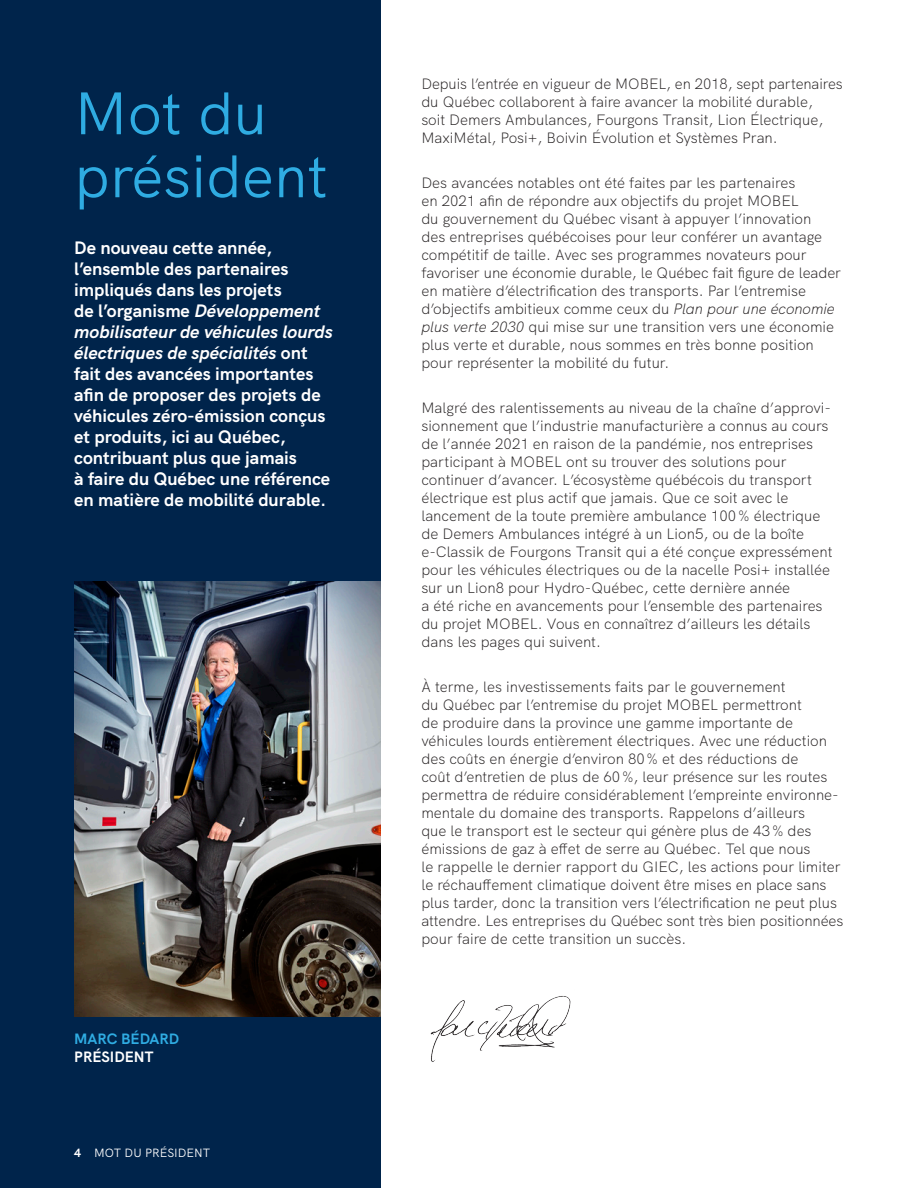
<style>
.page{position:relative;width:918px;height:1188px;background:#fff}
.page>*{position:absolute;margin:0;border:0;box-sizing:border-box;transform-origin:0 0}
.Titre_gros{font:60px/63px "HK Grotesk";color:#2face2}
.Texte_noir{font:700 18px/21px "HK Grotesk";color:#fff}
.Texte_noir-2{font:300 15px/18px "HK Grotesk";color:#231f20}
.Sous-titre_bleu{font:700 15px/18px "HK Grotesk";color:#2face2}
.Sous-titre_bleu-2{font:12px "HK Grotesk";color:#fff}
.s1{font-style:italic}
.s2{color:#fff}
.s3{font-weight:700}
</style>
<div class="page">
<div style="left:0;top:0;width:381px;height:1188px;background:#00244b"></div>
<img style="left:430px;top:996px;width:141px;height:66px">
<img style="left:75px;top:581px;width:306px;height:436px">
<p class="Titre_gros" style="left:74px;top:77px;width:255px">Mot du président</p>
<p class="Texte_noir" style="left:74px;top:236px;width:260px">De nouveau cette année, l’ensemble des partenaires impliqués dans les projets<br>de l’organisme <span class="s1">Développement mobilisateur de véhicules lourds électriques de spécialités</span> ont fait des avancées importantes afin de proposer des projets de véhicules zéro-émission conçus et produits, ici au Québec, contribuant plus que jamais<br>à faire du Québec une référence en matière de mobilité durable.</p>
<p class="Sous-titre_bleu" style="left:74px;top:1029px;width:106px">MARC BÉDARD<br><span class="s2">PRÉSIDENT</span></p>
<p class="Sous-titre_bleu-2" style="left:74px;top:1143px;width:138px"><span class="s3">4</span> MOT DU PRÉSIDENT</p>
<p class="Texte_noir-2" style="left:421px;top:74px;width:423px">Depuis l’entrée en vigueur de MOBEL, en 2018, sept partenaires du Québec collaborent à faire avancer la mobilité durable,<br>soit Demers Ambulances, Fourgons Transit, Lion Électrique, MaxiMétal, Posi+, Boivin Évolution et Systèmes Pran.</p>
<p class="Texte_noir-2" style="left:421px;top:173px;width:421px">Des avancées notables ont été faites par les partenaires<br>en 2021 afin de répondre aux objectifs du projet MOBEL<br>du gouvernement du Québec visant à appuyer l’innovation<br>des entreprises québécoises pour leur conférer un avantage compétitif de taille. Avec ses programmes novateurs pour favoriser une économie durable, le Québec fait figure de leader en matière d’électrification des transports. Par l’entremise d’objectifs ambitieux comme ceux du <span class="s1">Plan pour une économie plus verte 2030</span> qui mise sur une transition vers une économie plus verte et durable, nous sommes en très bonne position pour représenter la mobilité du futur.</p>
<p class="Texte_noir-2" style="left:421px;top:398px;width:413px">Malgré des ralentissements au niveau de la chaîne d’approvi&shy;sionnement que l’industrie manufacturière a connus au cours de l’année 2021 en raison de la pandémie, nos entreprises participant à MOBEL ont su trouver des solutions pour continuer d’avancer. L’écosystème québécois du transport électrique est plus actif que jamais. Que ce soit avec le lancement de la toute première ambulance 100% électrique de Demers Ambulances intégré à un Lion5, ou de la boîte e-Classik de Fourgons Transit qui a été conçue expressément pour les véhicules électriques ou de la nacelle Posi+ installée sur un Lion8 pour Hydro-Québec, cette dernière année<br>a été riche en avancements pour l’ensemble des partenaires du projet MOBEL. Vous en connaîtrez d’ailleurs les détails dans les pages qui suivent.</p>
<p class="Texte_noir-2" style="left:421px;top:677px;width:424px">À terme, les investissements faits par le gouvernement<br>du Québec par l’entremise du projet MOBEL permettront<br>de produire dans la province une gamme importante de véhicules lourds entièrement électriques. Avec une réduction des coûts en énergie d’environ 80% et des réductions de<br>coût d’entretien de plus de 60%, leur présence sur les routes permettra de réduire considérablement l’empreinte environne&shy;mentale du domaine des transports. Rappelons d’ailleurs<br>que le transport est le secteur qui génère plus de 43% des émissions de gaz à effet de serre au Québec. Tel que nous<br>le rappelle le dernier rapport du GIEC, les actions pour limiter le réchauffement climatique doivent être mises en place sans plus tarder, donc la transition vers l’électrification ne peut plus attendre. Les entreprises du Québec sont très bien positionnées pour faire de cette transition un succès.</p>
</div>
